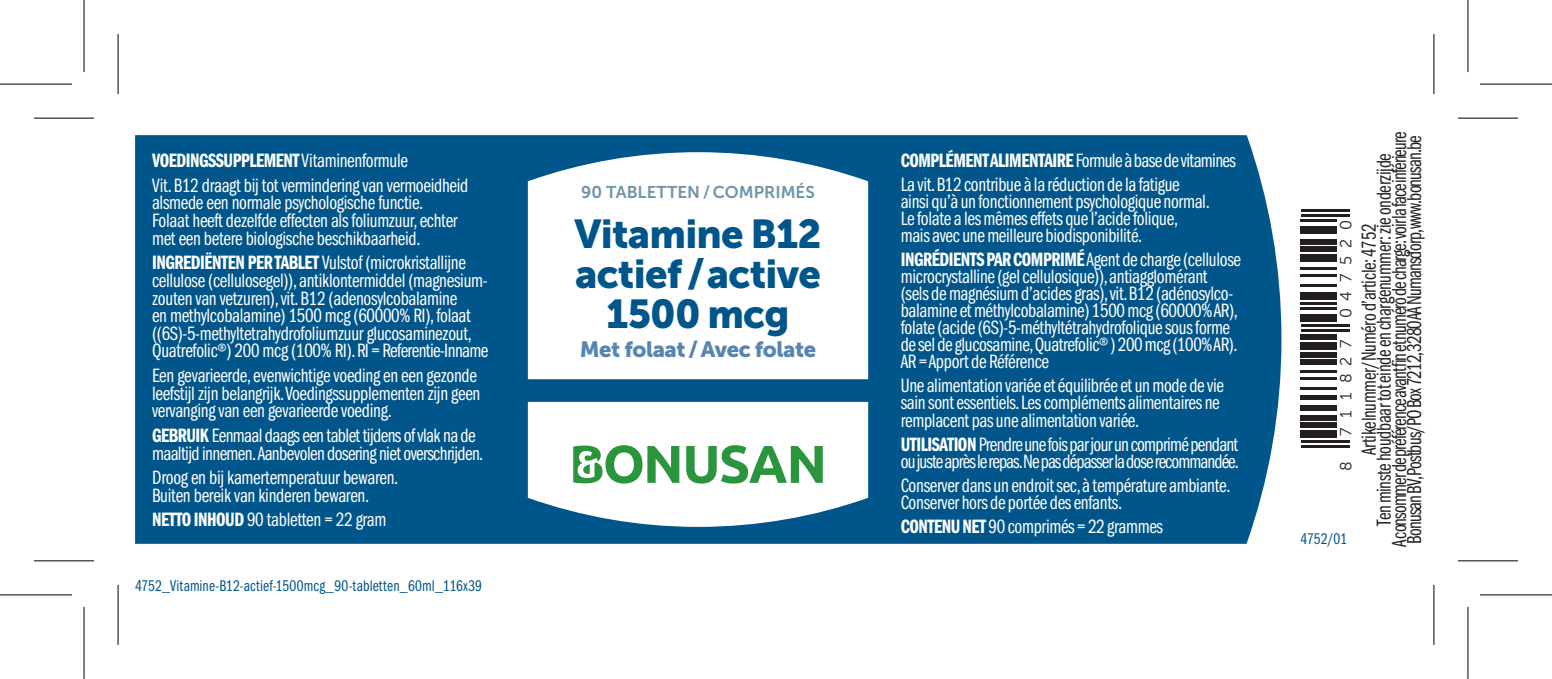
<style>
.page{position:relative;width:1552px;height:679px;background:#fff}
.page>*{position:absolute;margin:0;border:0;box-sizing:border-box;transform-origin:0 0}
.Productnaam{font:40px/40px "Museo Sans 900";letter-spacing:-.02em;color:#00568a;text-align:center}
.Ondertitel{font:22px "Museo Sans 900";letter-spacing:-.02em;color:#5685af}
.Artikelnummer{font:20.8px "Franklin Gothic Book Cmpr";letter-spacing:-.04em;color:#231f20;scale:.94 1}
.Artikelnummer-2{font:20.8px/15.2px "Franklin Gothic Book Cmpr";letter-spacing:-.015em;color:#231f20;text-align:center;scale:.94 1}
.Body_Regular{font:20px/17.6px "Franklin Gothic Book Cmpr";letter-spacing:-.015em;color:#fff}
.Body_Regular_FRANS{font:20px/16.8px "Franklin Gothic Book Cmpr";letter-spacing:-.015em;color:#fff}
.Body_Regular_FRANS-2{font:20px/16.8px "Franklin Gothic Book Cmpr";letter-spacing:-.045em;color:#fff}
.Body_Regular-2{font:20px "Franklin Gothic Demi Cmpr";letter-spacing:-.025em;color:#fff}
.Inhoud{font:16.8px "Museo Sans 700";color:#6e94ab}
.Versienummer{font:16px "Franklin Gothic Book Cmpr";letter-spacing:.005em;color:#00568a}
.t1{font:16px "Museo Sans 300";letter-spacing:.54em;color:#231f20}
.s1{font-family:"Franklin Gothic Book Cmpr"}
.s2{font-family:"Franklin Gothic Demi Cmpr"}
</style>
<div class="page">
<div style="left:135px;top:135px;width:1146px;height:408px;background:#00568a"></div>
<svg style="left:528px;top:401px;width:340px;height:125px"></svg>
<svg style="left:528px;top:152px;width:340px;height:227px"></svg>
<svg style="left:686px;top:445px;width:136px;height:38px"></svg>
<svg style="left:573px;top:445px;width:106px;height:38px"></svg>
<hr style="left:1300px;top:445px;width:49px;height:2px;background:#231f20">
<hr style="left:1300px;top:440px;width:49px;height:2px;background:#231f20">
<div style="left:1300px;top:430px;width:36px;height:7px;background:#231f20"></div>
<div style="left:1300px;top:422px;width:36px;height:5px;background:#231f20"></div>
<div style="left:1300px;top:415px;width:36px;height:5px;background:#231f20"></div>
<div style="left:1300px;top:405px;width:36px;height:5px;background:#231f20"></div>
<hr style="left:1300px;top:395px;width:36px;height:4px;background:#231f20">
<hr style="left:1300px;top:387px;width:36px;height:2px;background:#231f20">
<hr style="left:1300px;top:377px;width:36px;height:2px;background:#231f20">
<hr style="left:1300px;top:369px;width:36px;height:3px;background:#231f20">
<div style="left:1300px;top:359px;width:36px;height:6px;background:#231f20"></div>
<div style="left:1300px;top:352px;width:36px;height:5px;background:#231f20"></div>
<div style="left:1300px;top:342px;width:36px;height:8px;background:#231f20"></div>
<div style="left:1300px;top:334px;width:36px;height:6px;background:#231f20"></div>
<hr style="left:1300px;top:329px;width:49px;height:3px;background:#231f20">
<hr style="left:1300px;top:324px;width:49px;height:3px;background:#231f20">
<div style="left:1300px;top:314px;width:36px;height:8px;background:#231f20"></div>
<hr style="left:1300px;top:307px;width:36px;height:2px;background:#231f20">
<hr style="left:1300px;top:302px;width:36px;height:2px;background:#231f20">
<div style="left:1300px;top:292px;width:36px;height:7px;background:#231f20"></div>
<hr style="left:1300px;top:284px;width:36px;height:3px;background:#231f20">
<hr style="left:1300px;top:274px;width:36px;height:3px;background:#231f20">
<hr style="left:1300px;top:267px;width:36px;height:2px;background:#231f20">
<div style="left:1300px;top:254px;width:36px;height:8px;background:#231f20"></div>
<div style="left:1300px;top:246px;width:36px;height:5px;background:#231f20"></div>
<div style="left:1300px;top:239px;width:36px;height:5px;background:#231f20"></div>
<div style="left:1300px;top:226px;width:36px;height:8px;background:#231f20"></div>
<hr style="left:1300px;top:219px;width:36px;height:2px;background:#231f20">
<hr style="left:1300px;top:214px;width:49px;height:2px;background:#231f20">
<hr style="left:1300px;top:209px;width:49px;height:2px;background:#231f20">
<svg style="left:34px;top:561px;width:60px;height:1px"></svg>
<svg style="left:1458px;top:561px;width:59px;height:1px"></svg>
<svg style="left:1434px;top:34px;width:1px;height:60px"></svg>
<svg style="left:1434px;top:584px;width:1px;height:60px"></svg>
<hr style="left:34px;top:117px;width:60px;height:2px;background:#000">
<hr style="left:1457px;top:117px;width:60px;height:2px;background:#000">
<hr style="left:34px;top:560px;width:60px;height:1px;background:#000">
<hr style="left:1457px;top:560px;width:60px;height:1px;background:#000">
<hr style="left:117px;top:34px;width:2px;height:60px;background:#000">
<hr style="left:117px;top:584px;width:2px;height:60px;background:#000">
<hr style="left:1433px;top:34px;width:1px;height:60px;background:#000">
<hr style="left:1433px;top:584px;width:1px;height:60px;background:#000">
<svg style="left:0;top:595px;width:72px;height:1px"></svg>
<svg style="left:1480px;top:595px;width:71px;height:1px"></svg>
<svg style="left:1468px;top:0;width:1px;height:72px"></svg>
<svg style="left:1468px;top:607px;width:1px;height:71px"></svg>
<hr style="left:0;top:83px;width:72px;height:2px;background:#000">
<hr style="left:1479px;top:83px;width:72px;height:2px;background:#000">
<hr style="left:0;top:594px;width:72px;height:1px;background:#000">
<hr style="left:1479px;top:594px;width:72px;height:1px;background:#000">
<hr style="left:83px;top:0;width:2px;height:72px;background:#000">
<hr style="left:83px;top:606px;width:2px;height:72px;background:#000">
<hr style="left:1467px;top:0;width:1px;height:72px;background:#000">
<hr style="left:1467px;top:606px;width:1px;height:72px;background:#000">
<p class="Body_Regular-2" style="left:152px;top:149px;width:257px">VOEDINGSSUPPLEMENT <span class="s1">Vitaminenformule</span></p>
<p class="Body_Regular" style="left:152px;top:177px;width:318px">Vit. B12 draagt bij tot vermindering van vermoeidheid alsmede een normale psychologische functie.<br>Folaat heeft dezelfde effecten als foliumzuur, echter met een betere biologische beschikbaarheid.</p>
<p class="Body_Regular" style="left:152px;top:254px;width:338px"><span class="s2">INGREDIËNTEN PER TABLET</span> Vulstof (microkristallijne cellulose (cellulosegel)), antiklontermiddel (magnesium&shy;zouten van vetzuren), vit. B12 (adenosylcobalamine<br>en methylcobalamine) 1500 mcg (60000% RI), folaat ((6S)-5-methyltetrahydrofoliumzuur glucosaminezout, Quatrefolic®) 200 mcg (100% RI). RI = Referentie-Inname</p>
<p class="Body_Regular" style="left:152px;top:367px;width:330px">Een gevarieerde, evenwichtige voeding en een gezonde leefstijl zijn belangrijk. Voedingssupplementen zijn geen vervanging van een gevarieerde voeding.</p>
<p class="Body_Regular" style="left:152px;top:426px;width:333px"><span class="s2">GEBRUIK</span> Eenmaal daags een tablet tijdens of vlak na de maaltijd innemen. Aanbevolen dosering niet overschrijden.</p>
<p class="Body_Regular" style="left:152px;top:469px;width:248px">Droog en bij kamertemperatuur bewaren.</p>
<p class="Body_Regular" style="left:152px;top:486px;width:219px">Buiten bereik van kinderen bewaren.</p>
<p class="Body_Regular" style="left:152px;top:511px;width:236px"><span class="s2">NETTO INHOUD</span> 90 tabletten = 22 gram</p>
<p class="Versienummer" style="left:135px;top:576px;width:348px">4752_Vitamine-B12-actief-1500mcg_90-tabletten_60ml_116x39</p>
<p class="Inhoud" style="left:581px;top:183px;width:235px">90 TABLETTEN / COMPRIMÉS</p>
<p class="Productnaam" style="left:574px;top:214px;width:248px">Vitamine B12 actief /active<br>1500 mcg</p>
<p class="Ondertitel" style="left:580px;top:337px;width:238px">Met folaat /Avec folate</p>
<p class="Body_Regular_FRANS" style="left:900px;top:152px;width:337px"><span class="s2">COMPLÉMENT ALIMENTAIRE</span> Formule à base de vitamines</p>
<p class="Body_Regular_FRANS" style="left:900px;top:176px;width:310px">La vit. B12 contribue à la réduction de la fatigue ainsi qu’à un fonctionnement psychologique normal.<br>Le folate a les mêmes effets que l’acide folique, mais avec une meilleure biodisponibilité.</p>
<p class="Body_Regular_FRANS" style="left:900px;top:251px;width:342px"><span class="s2">INGRÉDIENTS PAR COMPRIMÉ</span> Agent de charge (cellulose microcrystalline (gel cellulosique)), antiagglomérant<br>(sels de magnésium d’acides gras), vit. B12 (adénosylco&shy;balamine et méthylcobalamine) 1500 mcg (60000% AR), folate (acide (6S)-5-méthyltétrahydrofolique sous forme de sel de glucosamine, Quatrefolic® ) 200 mcg (100% AR).<br>AR = Apport de Référence</p>
<p class="Body_Regular_FRANS" style="left:900px;top:377px;width:325px">Une alimentation variée et équilibrée et un mode de vie sain sont essentiels. Les compléments alimentaires ne remplacent pas une alimentation variée.</p>
<p class="Body_Regular_FRANS-2" style="left:900px;top:435px;width:340px"><span class="s2">UTILISATION</span> Prendre une fois par jour un comprimé pendant ou juste après le repas.Ne pas dépasser la dose recommandée.</p>
<p class="Body_Regular_FRANS" style="left:900px;top:476px;width:331px">Conserver dans un endroit sec, à température ambiante.</p>
<p class="Body_Regular_FRANS" style="left:900px;top:493px;width:223px">Conserver hors de portée des enfants.</p>
<p class="Body_Regular_FRANS" style="left:900px;top:517px;width:264px"><span class="s2">CONTENU NET</span> 90 comprimés = 22 grammes</p>
<p class="t1" style="left:1337px;top:318px;width:99px;rotate:-90deg">047520</p>
<p class="t1" style="left:1337px;top:435px;width:98px;rotate:-90deg">711827</p>
<p class="t1" style="left:1337px;top:470px;width:11px;rotate:-90deg">8</p>
<p class="Versienummer" style="left:1300px;top:529px;width:48px">4752/01</p>
<p class="Artikelnummer" style="left:1387px;top:546px;width:443px;rotate:-90deg">A consommer de préférence avant fin et numéro de charge: voir la face inférieure</p>
<p class="Artikelnummer" style="left:1402px;top:543px;width:436px;rotate:-90deg">Bonusan BV,Postbus/PO Box 7212,3280 AA Numansdorp,www.bonusan.be</p>
<p class="Artikelnummer-2" style="left:1361px;top:525px;width:397px;rotate:-90deg">Artikelnummer/Numéro d’article: 4752<br>Ten minste houdbaar tot einde en chargenummer: zie onderzijde</p>
</div>
